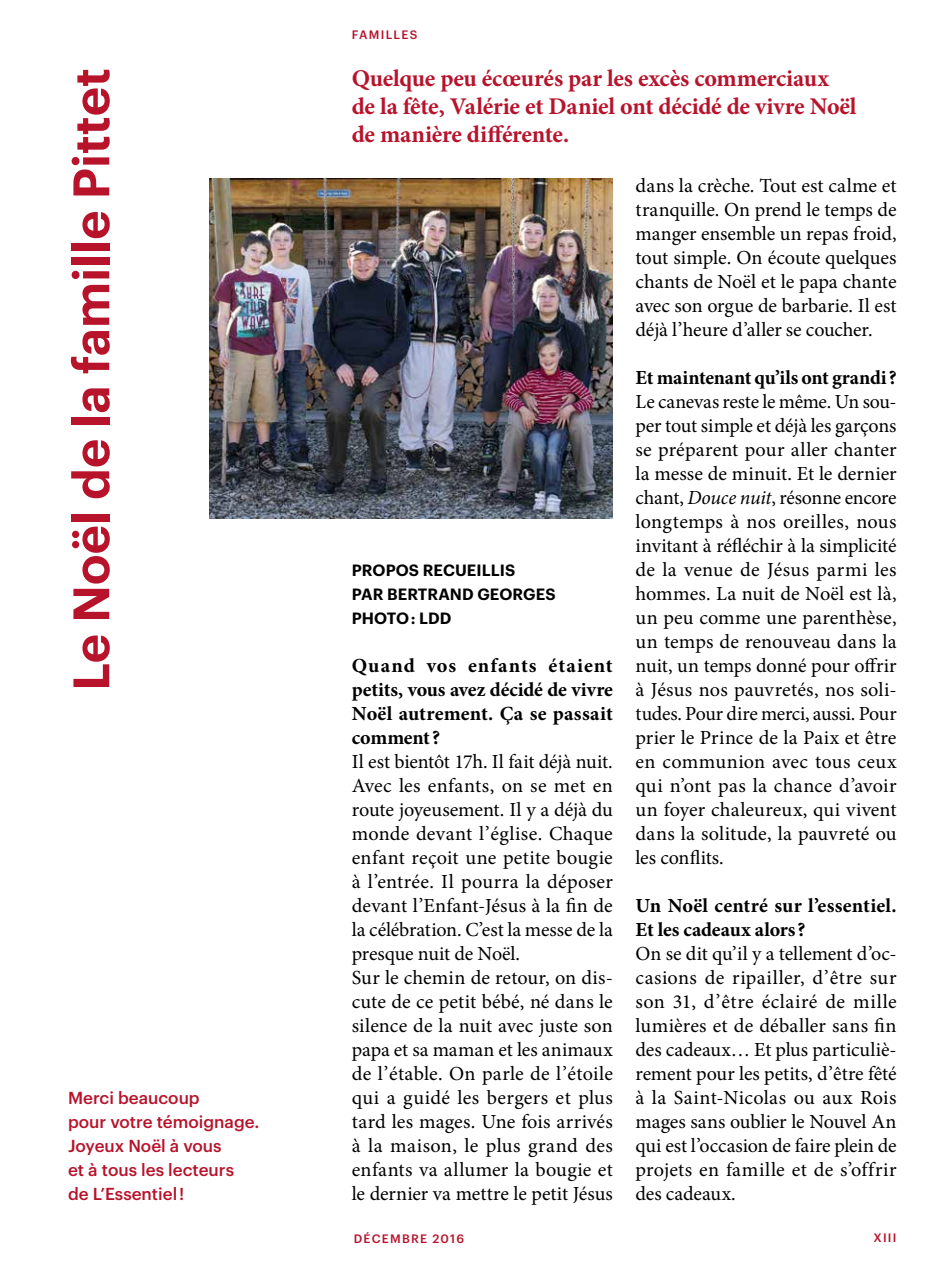
<style>
.page{position:relative;width:942px;height:1276px;background:#fff}
.page>*{position:absolute;margin:0;border:0;box-sizing:border-box;transform-origin:0 0}
.t1{font:600 50px "Graphik";color:#b7142c}
.t2{font:700 24px/28px "Minion Pro";letter-spacing:-.01em;color:#b7142c}
.t3{font:20px/24px "Minion Pro";letter-spacing:.005em;color:#000;text-align:justify}
.t4{font:700 20px/24px "Minion Pro";color:#000;text-align:justify}
.t5{font:500 17px/24px "Graphik";color:#b7142c}
.t6{font:600 16px/24px "Graphik";letter-spacing:.005em;color:#000}
.t7{font:500 12px "Graphik";letter-spacing:.105em;color:#b7142c}
.s1{font-style:italic}
</style>
<div class="page">
<img style="left:210px;top:179px;width:402px;height:340px">
<p class="t7" style="left:352px;top:26px;width:67px">FAMILLES</p>
<h1 class="t1" style="left:53px;top:691px;width:624px;rotate:-90deg">Le Noël de la famille Pittet</h1>
<p class="t2" style="left:351px;top:64px;width:506px">Quelque peu écœurés par les excès commerciaux de la fête, Valérie et Daniel ont décidé de vivre Noël de manière différente.</p>
<p class="t3" style="left:635px;top:174px;width:262px">dans la crèche. Tout est calme et tranquille. On prend le temps de manger ensemble un repas froid, tout simple. On écoute quelques chants de Noël et le papa chante avec son orgue de barbarie. Il est déjà l’heure d’aller se coucher.</p>
<p class="t4" style="left:635px;top:365px;width:262px">Et maintenant qu’ils ont grandi?</p>
<p class="t3" style="left:635px;top:390px;width:262px">Le canevas reste le même. Un sou&shy;per tout simple et déjà les garçons se préparent pour aller chanter la messe de minuit. Et le dernier chant, <span class="s1">Douce nuit</span>, résonne encore longtemps à nos oreilles, nous invitant à réfléchir à la simplicité de la venue de Jésus parmi les hommes. La nuit de Noël est là, un peu comme une parenthèse, un temps de renouveau dans la nuit, un temps donné pour offrir à Jésus nos pauvretés, nos soli&shy;tudes. Pour dire merci, aussi. Pour prier le Prince de la Paix et être en communion avec tous ceux qui n’ont pas la chance d’avoir un foyer chaleureux, qui vivent dans la solitude, la pauvreté ou les conflits.</p>
<p class="t4" style="left:635px;top:893px;width:262px">Un Noël centré sur l’essentiel.<br>Et les cadeaux alors?</p>
<p class="t3" style="left:635px;top:942px;width:262px">On se dit qu’il y a tellement d’oc&shy;casions de ripailler, d’être sur son 31, d’être éclairé de mille lumières et de déballer sans fin des cadeaux… Et plus particuliè&shy;rement pour les petits, d’être fêté à la Saint-Nicolas ou aux Rois mages sans oublier le Nouvel An qui est l’occasion de faire plein de projets en famille et de s’offrir des cadeaux.</p>
<p class="t6" style="left:352px;top:557px;width:205px">PROPOS RECUEILLIS<br>PAR BERTRAND GEORGES<br>PHOTO: LDD</p>
<p class="t4" style="left:351px;top:653px;width:262px">Quand vos enfants étaient petits, vous avez décidé de vivre Noël autrement. Ça se passait comment?</p>
<p class="t3" style="left:351px;top:750px;width:262px;text-align:left">Il est bientôt 17h. Il fait déjà nuit.<br>Avec les enfants, on se met en route joyeusement. Il y a déjà du monde devant l’église. Chaque enfant reçoit une petite bougie à l’entrée. Il pourra la déposer devant l’Enfant-Jésus à la fin de la célébration. C’est la messe de la presque nuit de Noël.<br>Sur le chemin de retour, on dis&shy;cute de ce petit bébé, né dans le silence de la nuit avec juste son papa et sa maman et les animaux de l’étable. On parle de l’étoile qui a guidé les bergers et plus tard les mages. Une fois arrivés à la maison, le plus grand des enfants va allumer la bougie et le dernier va mettre le petit Jésus</p>
<p class="t5" style="left:68px;top:1084px;width:193px">Merci beaucoup<br>pour votre témoignage.<br>Joyeux Noël à vous<br>et à tous les lecteurs<br>de L’Essentiel!</p>
<p class="t7" style="left:353px;top:1229px;width:112px">DÉCEMBRE 2016</p>
<p class="t7" style="left:873px;top:1228px;width:25px">XIII</p>
</div>
